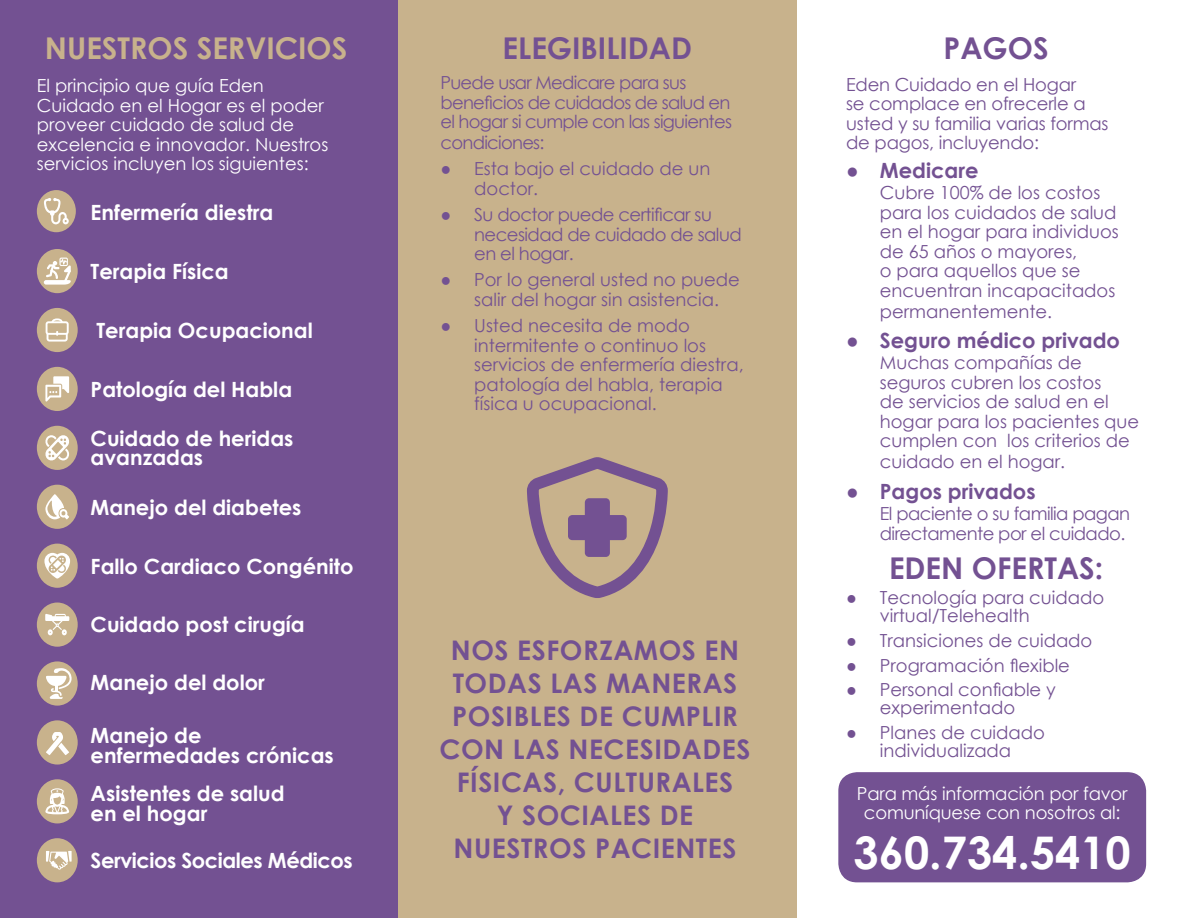
<style>
.page{position:relative;width:1188px;height:918px;background:#fff}
.page>*{position:absolute;margin:0;border:0;box-sizing:border-box;transform-origin:0 0}
.Center_Paragraph{font:700 45px "Century Gothic";color:#fff}
.Panel_Header_Color{font:700 30px "Century Gothic";color:#735192}
.Panel_Header_Color-2{font:700 30px "Century Gothic";color:#c8b28c}
.Paragraph_Center_-_W{font:700 30px "Century Gothic";color:#735192}
.Paragraph_Center{font:700 27px/33px "Century Gothic";letter-spacing:.02em;color:#735192;text-align:center}
.Service{font:700 21px/19.5px "Century Gothic";color:#fff}
.t1{font:700 21px "Century Gothic";color:#735192}
.Service-2{font:700 21px "Century Gothic";letter-spacing:-.02em;color:#fff}
.EmpRes_Paragraph_Lef{font:18px/19.8px "Century Gothic";color:#735192}
.Center_Paragraph-2{font:18px/19.5px "Century Gothic";color:#fff}
.EmpRes_Paragraph_Lef-2{font:18px/19.5px "Century Gothic";letter-spacing:-.03em;color:#735192}
.EmpRes_Paragraph_Lef-3{font:18px/20px "Century Gothic";letter-spacing:-.04em;color:#735192}
.Paragraph_Center_-_W-2{font:18px/19.5px "Century Gothic";letter-spacing:-.01em;color:#735192}
.Center_Paragraph_Whi{font:18px/19.5px "Century Gothic";letter-spacing:-.01em;color:#fff;text-align:center}
.s1{font-weight:700}
</style>
<div class="page">
<div style="left:0;top:0;width:398px;height:918px;background:#735192"></div>
<div style="left:398px;top:0;width:398px;height:918px;background:#c8b28c"></div>
<div style="left:37px;top:485px;width:41px;height:44px;background:#c8b28c;border-radius:50%"></div>
<svg style="left:45px;top:494px;width:24px;height:25px"></svg>
<div style="left:37px;top:190px;width:39px;height:42px;background:#c8b28c;border-radius:50%"></div>
<svg style="left:44px;top:198px;width:25px;height:26px"></svg>
<div style="left:37px;top:367px;width:41px;height:44px;background:#c8b28c;border-radius:50%"></div>
<svg style="left:45px;top:376px;width:24px;height:26px"></svg>
<div style="left:37px;top:426px;width:41px;height:44px;background:#c8b28c;border-radius:50%"></div>
<svg style="left:45px;top:435px;width:24px;height:26px"></svg>
<div style="left:37px;top:779px;width:41px;height:44px;background:#c8b28c;border-radius:50%"></div>
<svg style="left:45px;top:788px;width:24px;height:26px"></svg>
<div style="left:37px;top:603px;width:41px;height:44px;background:#c8b28c;border-radius:50%"></div>
<svg style="left:45px;top:614px;width:24px;height:21px"></svg>
<div style="left:37px;top:838px;width:41px;height:44px;background:#c8b28c;border-radius:50%"></div>
<div style="left:37px;top:249px;width:41px;height:44px;background:#c8b28c;border-radius:50%"></div>
<svg style="left:44px;top:258px;width:27px;height:27px"></svg>
<div style="left:37px;top:720px;width:41px;height:45px;background:#c8b28c;border-radius:50%"></div>
<svg style="left:46px;top:732px;width:23px;height:23px"></svg>
<div style="left:37px;top:308px;width:41px;height:44px;background:#c8b28c;border-radius:50%"></div>
<svg style="left:46px;top:318px;width:23px;height:24px"></svg>
<svg style="left:527px;top:457px;width:141px;height:141px"></svg>
<div style="left:839px;top:773px;width:306px;height:109px;background:#735192;border-radius:18px"></div>
<div style="left:838px;top:772px;width:308px;height:110px;border:2px solid #735192;border-radius:18px"></div>
<div style="left:37px;top:661px;width:41px;height:45px;background:#c8b28c;border-radius:50%"></div>
<svg style="left:46px;top:668px;width:26px;height:31px"></svg>
<svg style="left:46px;top:851px;width:26px;height:19px"></svg>
<div style="left:37px;top:544px;width:41px;height:44px;background:#c8b28c;border-radius:50%"></div>
<svg style="left:44px;top:553px;width:26px;height:26px"></svg>
<p class="Panel_Header_Color-2" style="left:45px;top:26px;width:304px">NUESTROS SERVICIOS</p>
<p class="Center_Paragraph-2" style="left:37px;top:76px;width:293px">El principio que guía Eden<br>Cuidado en el Hogar es el poder proveer cuidado de salud de excelencia e innovador. Nuestros servicios incluyen los siguientes:</p>
<p class="Service" style="left:91px;top:202px;width:184px">Enfermería diestra</p>
<p class="Service" style="left:91px;top:261px;width:140px">Terapia Física</p>
<p class="Service" style="left:97px;top:320px;width:218px">Terapia Ocupacional</p>
<p class="Service" style="left:91px;top:378px;width:203px">Patología del Habla</p>
<p class="Service" style="left:91px;top:428px;width:204px">Cuidado de heridas avanzadas</p>
<p class="Service" style="left:91px;top:496px;width:212px">Manejo del diabetes</p>
<p class="Service" style="left:91px;top:555px;width:264px">Fallo Cardiaco Congénito</p>
<p class="Service" style="left:91px;top:614px;width:216px">Cuidado post cirugía</p>
<p class="Service" style="left:91px;top:672px;width:176px">Manejo del dolor</p>
<p class="Service" style="left:91px;top:725px;width:245px">Manejo de enfermedades crónicas</p>
<p class="Service" style="left:91px;top:783px;width:196px">Asistentes de salud en el hogar</p>
<p class="Service-2" style="left:91px;top:845px;width:264px">Servicios Sociales Médicos</p>
<p class="Panel_Header_Color" style="left:503px;top:26px;width:191px">ELEGIBILIDAD</p>
<p class="EmpRes_Paragraph_Lef-3" style="left:440px;top:72px;width:293px">Puede usar Medicare para sus beneficios de cuidados de salud en el hogar si cumple con las siguientes condiciones:</p>
<p class="EmpRes_Paragraph_Lef" style="left:474px;top:159px;width:238px;text-indent:-34px"><span class="s1">●</span> Esta bajo el cuidado de un doctor.</p>
<p class="EmpRes_Paragraph_Lef-2" style="left:474px;top:205px;width:269px;text-indent:-34px"><span class="s1">●</span> Su doctor puede certificar su necesidad de cuidado de salud en el hogar.</p>
<p class="EmpRes_Paragraph_Lef" style="left:474px;top:270px;width:267px;text-indent:-34px"><span class="s1">●</span> Por lo general usted no puede salir del hogar sin asistencia.</p>
<p class="EmpRes_Paragraph_Lef" style="left:474px;top:316px;width:271px;text-indent:-34px"><span class="s1">●</span> Usted necesita de modo intermitente o continuo los servicios de enfermería diestra, patología del habla, terapia física u ocupacional.</p>
<p class="Paragraph_Center" style="left:440px;top:633px;width:313px">NOS ESFORZAMOS EN<br>TODAS LAS MANERAS<br>POSIBLES DE CUMPLIR<br>CON LAS NECESIDADES<br>FÍSICAS, CULTURALES<br>Y SOCIALES DE<br>NUESTROS PACIENTES</p>
<p class="Paragraph_Center_-_W" style="left:944px;top:26px;width:106px">PAGOS</p>
<p class="Paragraph_Center_-_W-2" style="left:846px;top:74px;width:264px">Eden Cuidado en el Hogar<br>se complace en ofrecerle a usted y su familia varias formas de pagos, incluyendo:</p>
<p class="t1" style="left:846px;top:155px;width:134px">● Medicare</p>
<p class="EmpRes_Paragraph_Lef" style="left:880px;top:182px;width:240px">Cubre 100% de los costos para los cuidados de salud en el hogar para individuos de 65 años o mayores,<br>o para aquellos que se encuentran incapacitados permanentemente.</p>
<p class="t1" style="left:846px;top:325px;width:275px">● Seguro médico privado</p>
<p class="EmpRes_Paragraph_Lef" style="left:880px;top:353px;width:261px">Muchas compañías de seguros cubren los costos<br>de servicios de salud en el hogar para los pacientes que cumplen con los criterios de cuidado en el hogar.</p>
<p class="t1" style="left:846px;top:476px;width:191px">● Pagos privados</p>
<p class="EmpRes_Paragraph_Lef-2" style="left:880px;top:504px;width:252px">El paciente o su familia pagan directamente por el cuidado.</p>
<p class="Panel_Header_Color" style="left:889px;top:546px;width:216px">EDEN OFERTAS:</p>
<p class="EmpRes_Paragraph_Lef" style="left:880px;top:588px;width:226px;line-height:18px;text-indent:-34px"><span class="s1">●</span> Tecnología para cuidado virtual/Telehealth</p>
<p class="EmpRes_Paragraph_Lef" style="left:846px;top:630px;width:248px"><span class="s1">●</span> Transiciones de cuidado</p>
<p class="EmpRes_Paragraph_Lef" style="left:846px;top:655px;width:225px"><span class="s1">●</span> Programación flexible</p>
<p class="EmpRes_Paragraph_Lef" style="left:846px;top:681px;width:211px;line-height:18px;text-align:center"><span class="s1">●</span> Personal confiable y experimentado</p>
<p class="EmpRes_Paragraph_Lef" style="left:846px;top:723px;width:200px;line-height:18px;text-align:center"><span class="s1">●</span> Planes de cuidado individualizada</p>
<p class="Center_Paragraph_Whi" style="left:857px;top:783px;width:272px">Para más información por favor comuníquese con nosotros al:</p>
<p class="Center_Paragraph" style="left:854px;top:818px;width:279px">360.734.5410</p>
</div>
